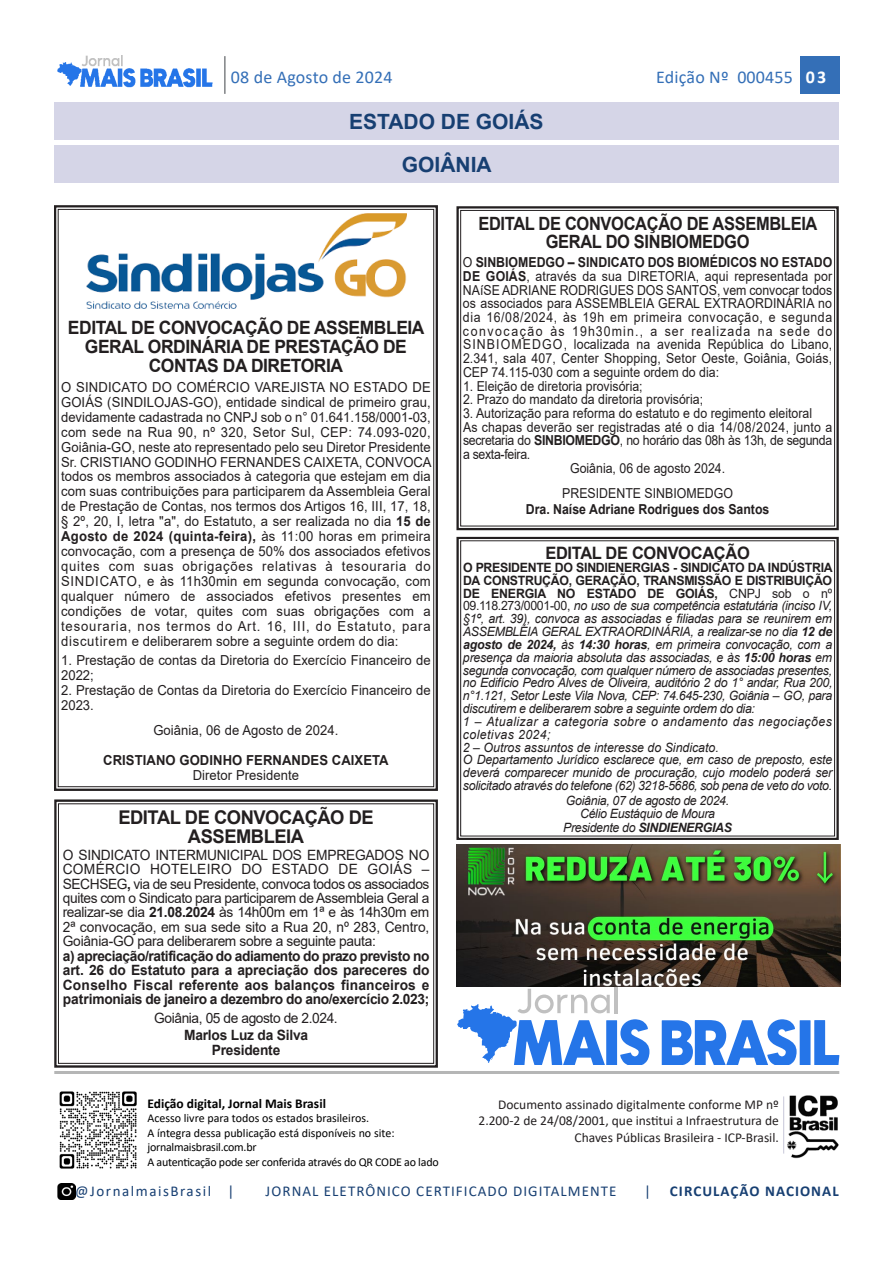
<style>
.page{position:relative;width:893px;height:1263px;background:#fff}
.page>*{position:absolute;margin:0;border:0;box-sizing:border-box;transform-origin:0 0}
.t1{font:700 21px/43px "Arial";color:#173f72;text-align:center}
.t2{font:700 18.9px/18.9px "Arial";letter-spacing:-.025em;color:#231f20;text-align:center}
.t3{font:700 18.3px/19px "Arial";letter-spacing:-.025em;color:#231f20;text-align:center;scale:.95 1}
.t4{font:700 18.3px/18.3px "Arial";letter-spacing:-.025em;color:#231f20;text-align:center;scale:.9 1}
.t5{font:18px "Calibri";letter-spacing:.01em;color:#346fb7}
.t6{font:700 17.1px "Arial";letter-spacing:-.02em;color:#231f20;scale:.96 1}
.t7{font:15px "Calibri";letter-spacing:.07em;color:#173f72}
.t8{font:15px "Calibri";letter-spacing:.105em;color:#173f72}
.t9{font:700 15px "Calibri";letter-spacing:.07em;color:#173f72}
.t10{font:14.25px/14.4px "Arial";letter-spacing:-.025em;color:#231f20;text-align:justify}
.t11{font:700 14.25px/14.4px "Arial";letter-spacing:-.025em;color:#231f20;text-align:justify}
.t12{font:13.8px/14.9px "Arial";color:#231f20;scale:.95 1}
.t13{font:700 13.8px "Arial";letter-spacing:.005em;color:#231f20;scale:.95 1}
.t14{font:13.65px/13.6px "Arial";color:#231f20;text-align:justify;scale:.9 1}
.t15{font:13.65px "Arial";letter-spacing:-.025em;color:#231f20;scale:.9 1}
.t16{font:700 13.65px "Arial";color:#231f20;scale:.9 1}
.t17{font:13.5px/16.2px "Calibri";color:#231f20;text-align:right}
.t18{font:700 13.5px "Calibri";color:#000}
.t19{font:italic 12.9px/12.9px "Arial";letter-spacing:-.02em;color:#231f20;scale:.96 1}
.t20{font:12px/14.4px "Calibri";letter-spacing:-.01em;color:#000}
.s1{font-weight:700;color:#fff}
.s2{font-weight:700}
.s3{font-weight:700;font-style:normal}
.s4{font-style:normal}
</style>
<div class="page">
<div style="left:54px;top:799px;width:384px;height:269px;border:2px solid #231f20"></div>
<div style="left:58px;top:803px;width:376px;height:261px;border:1px solid #231f20"></div>
<div style="left:800px;top:56px;width:40px;height:38px;background:#346fb7"></div>
<hr style="left:224px;top:56px;width:2px;height:38px;background:#808285">
<img style="left:57px;top:56px;width:156px;height:32px">
<img style="left:59px;top:1091px;width:78px;height:78px">
<img style="left:57px;top:1184px;width:18px;height:16px">
<hr style="left:54px;top:1071px;width:785px;height:3px;background:#b5b6b6">
<img style="left:783px;top:1095px;width:56px;height:64px">
<hr style="left:783px;top:1096px;width:1px;height:57px;background:#c7c7d9">
<div style="left:54px;top:102px;width:785px;height:38px;background:#d5d5e7"></div>
<div style="left:54px;top:145px;width:785px;height:38px;background:#d5d5e7"></div>
<img style="left:456px;top:844px;width:385px;height:142px">
<hr style="left:614px;top:987px;width:4px;height:26px;background:#c0c0c0">
<svg style="left:457px;top:989px;width:192px;height:75px"></svg>
<svg style="left:662px;top:1019px;width:177px;height:45px"></svg>
<div style="left:54px;top:205px;width:384px;height:586px;border:2px solid #231f20"></div>
<img style="left:86px;top:213px;width:320px;height:96px">
<div style="left:456px;top:206px;width:383px;height:324px;border:2px solid #231f20"></div>
<div style="left:460px;top:210px;width:375px;height:316px;border:1px solid #231f20"></div>
<div style="left:456px;top:537px;width:383px;height:303px;border:2px solid #231f20"></div>
<div style="left:460px;top:540px;width:375px;height:296px;border:1px solid #231f20"></div>
<h3 class="t5" style="left:231px;top:65px;width:163px">08 de Agosto de 2024</h3>
<h3 class="t5" style="left:656px;top:65px;width:172px">Edição Nº 000455 <span class="s1">03</span></h3>
<h1 class="t1" style="left:349px;top:100px;width:196px">ESTADO DE GOIÁS<br>GOIÂNIA</h1>
<h3 class="t3" style="left:68px;top:318px;width:377px">EDITAL DE CONVOCAÇÃO DE ASSEMBLEIA<br>GERAL ORDINÁRIA DE PRESTAÇÃO DE<br>CONTAS DA DIRETORIA</h3>
<p class="t12" style="left:61px;top:380px;width:392px;text-align:justify">O SINDICATO DO COMÉRCIO VAREJISTA NO ESTADO DE GOIÁS (SINDILOJAS-GO), entidade sindical de primeiro grau, devidamente cadastrada no CNPJ sob o n° 01.641.158/0001-03, com sede na Rua 90, nº 320, Setor Sul, CEP: 74.093-020, Goiânia-GO, neste ato representado pelo seu Diretor Presidente Sr. CRISTIANO GODINHO FERNANDES CAIXETA, CONVOCA todos os membros associados à categoria que estejam em dia com suas contribuições para participarem da Assembleia Geral de Prestação de Contas, nos termos dos Artigos 16, III, 17, 18, § 2º, 20, I, letra "a", do Estatuto, a ser realizada no dia <span class="s2">15 de Agosto de 2024 (quinta-feira),</span> às 11:00 horas em primeira convocação, com a presença de 50% dos associados efetivos quites com suas obrigações relativas à tesouraria do SINDICATO, e às 11h30min em segunda convocação, com qualquer número de associados efetivos presentes em condições de votar, quites com suas obrigações com a tesouraria, nos termos do Art. 16, III, do Estatuto, para discutirem e deliberarem sobre a seguinte ordem do dia:</p>
<p class="t12" style="left:61px;top:653px;width:390px">1. Prestação de contas da Diretoria do Exercício Financeiro de<br>2022;</p>
<p class="t12" style="left:61px;top:683px;width:390px">2. Prestação de Contas da Diretoria do Exercício Financeiro de<br>2023.</p>
<p class="t12" style="left:153px;top:723px;width:196px">Goiânia, 06 de Agosto de 2024.</p>
<p class="t13" style="left:103px;top:750px;width:302px">CRISTIANO GODINHO FERNANDES CAIXETA</p>
<p class="t12" style="left:193px;top:767px;width:114px">Diretor Presidente</p>
<h2 class="t2" style="left:118px;top:808px;width:257px">EDITAL DE CONVOCAÇÃO DE<br>ASSEMBLEIA</h2>
<p class="t10" style="left:63px;top:847px;width:368px">O SINDICATO INTERMUNICIPAL DOS EMPREGADOS NO COMÉRCIO HOTELEIRO DO ESTADO DE GOIÁS – SECHSEG<span class="s2">,</span> via de seu Presidente, convoca todos os associados quites com o Sindicato para participarem de Assembleia Geral a realizar-se dia <span class="s2">21.08.2024</span> às 14h00m em 1ª e às 14h30m em 2ª convocação, em sua sede sito a Rua 20, nº 283, Centro, Goiânia-GO para deliberarem sobre a seguinte pauta:</p>
<p class="t11" style="left:63px;top:949px;width:368px">a) apreciação/ratificação do adiamento do prazo previsto no art. 26 do Estatuto para a apreciação dos pareceres do Conselho Fiscal referente aos balanços financeiros e patrimoniais de janeiro a dezembro do ano/exercício 2.023;</p>
<p class="t10" style="left:154px;top:1011px;width:185px">Goiânia, 05 de agosto de 2.024.</p>
<p class="t11" style="left:184px;top:1027px;width:126px;line-height:15.3px;text-align:center">Marlos Luz da Silva<br>Presidente</p>
<p class="t18" style="left:147px;top:1094px;width:180px">Edição digital, Jornal Mais Brasil</p>
<p class="t20" style="left:147px;top:1111px;width:293px">Acesso livre para todos os estados brasileiros.<br>A íntegra dessa publicação está disponíveis no site: jornalmaisbrasil.com.br<br>A autenticação pode ser conferida através do QR CODE ao lado</p>
<h3 class="t4" style="left:478px;top:214px;width:378px">EDITAL DE CONVOCAÇÃO DE ASSEMBLEIA<br>GERAL DO SINBIOMEDGO</h3>
<p class="t14" style="left:463px;top:255px;width:412px">O <span class="s2">SINBIOMEDGO – SINDICATO DOS BIOMÉDICOS NO ESTADO DE GOIÁS</span>, através da sua DIRETORIA, aqui representada por NAíSE ADRIANE RODRIGUES DOS SANTOS, vem convocar todos os associados para ASSEMBLEIA GERAL EXTRAORDINÁRIA no dia 16/08/2024, às 19h em primeira convocação, e segunda convocação às 19h30min., a ser realizada na sede do SINBIOMEDGO, localizada na avenida República do Libano, 2.341, sala 407, Center Shopping, Setor Oeste, Goiânia, Goiás, CEP 74.115-030 com a seguinte ordem do dia:</p>
<p class="t14" style="left:463px;top:379px;width:201px">1. Eleição de diretoria provisória;</p>
<p class="t14" style="left:463px;top:393px;width:268px">2. Prazo do mandato da diretoria provisória;</p>
<p class="t14" style="left:463px;top:406px;width:389px">3. Autorização para reforma do estatuto e do regimento eleitoral</p>
<p class="t14" style="left:463px;top:420px;width:412px">As chapas deverão ser registradas até o dia 14/08/2024, junto a</p>
<p class="t15" style="left:463px;top:431px;width:412px">secretaria do <span class="s2">SINBIOMEDGO</span>, no horário das 08h às 13h, de segunda</p>
<p class="t15" style="left:463px;top:445px;width:76px">a sexta-feira.</p>
<p class="t14" style="left:570px;top:461px;width:174px">Goiânia, 06 de agosto 2024.</p>
<p class="t14" style="left:562px;top:486px;width:191px">PRESIDENTE SINBIOMEDGO</p>
<p class="t16" style="left:526px;top:500px;width:272px">Dra. Naíse Adriane Rodrigues dos Santos</p>
<p class="t6" style="left:545px;top:541px;width:214px">EDITAL DE CONVOCAÇÃO</p>
<p class="t19" style="left:463px;top:561px;width:387px"><span class="s3">O PRESIDENTE DO SINDIENERGIAS - SINDICATO DA INDÚSTRIA DA CONSTRUÇÃO, GERAÇÃO, TRANSMISSÃO E DISTRIBUIÇÃO DE ENERGIA NO ESTADO DE GOIÁS,</span> <span class="s4">CNPJ sob o nº 09.118.273/0001-00,</span> no uso de sua competência estatutária (inciso IV, §1º, art. 39), convoca as associadas e filiadas para se reunirem em ASSEMBLÉIA GERAL EXTRAORDINÁRIA, a realizar-se no dia <span class="s2">12 de agosto de 2024,</span> às <span class="s2">14:30 horas</span>, em primeira convocação, com a presença da maioria absoluta das associadas, e às <span class="s2">15:00 horas</span> em segunda convocação, com qualquer número de associadas presentes, no Edifício Pedro Alves de Oliveira, auditório 2 do 1° andar, Rua 200, n°1.121, Setor Leste Vila Nova, CEP: 74.645-230, Goiânia – GO, para discutirem e deliberarem sobre a seguinte ordem do dia:<br>1 – Atualizar a categoria sobre o andamento das negociações coletivas 2024;<br>2 – Outros assuntos de interesse do Sindicato.<br>O Departamento Jurídico esclarece que, em caso de preposto, este deverá comparecer munido de procuração, cujo modelo poderá ser solicitado através do telefone (62) 3218-5686, sob pena de veto do voto.</p>
<p class="t19" style="left:563px;top:794px;width:177px;text-align:center">Goiânia, 07 de agosto de 2024.<br>Célio Eustáquio de Moura<br>Presidente do <span class="s2">SINDIENERGIAS</span></p>
<p class="t17" style="left:479px;top:1096px;width:302px">Documento assinado digitalmente conforme MP nº<br>2.200-2 de 24/08/2001, que institui a Infraestrutura de<br>Chaves Públicas Brasileira - ICP-Brasil.</p>
<p class="t8" style="left:75px;top:1181px;width:161px">@JornalmaisBrasil |</p>
<p class="t7" style="left:266px;top:1181px;width:352px">JORNAL ELETRÔNICO CERTIFICADO DIGITALMENTE</p>
<p class="t7" style="left:644px;top:1181px;width:8px">|</p>
<p class="t9" style="left:670px;top:1181px;width:170px">CIRCULAÇÃO NACIONAL</p>
</div>
